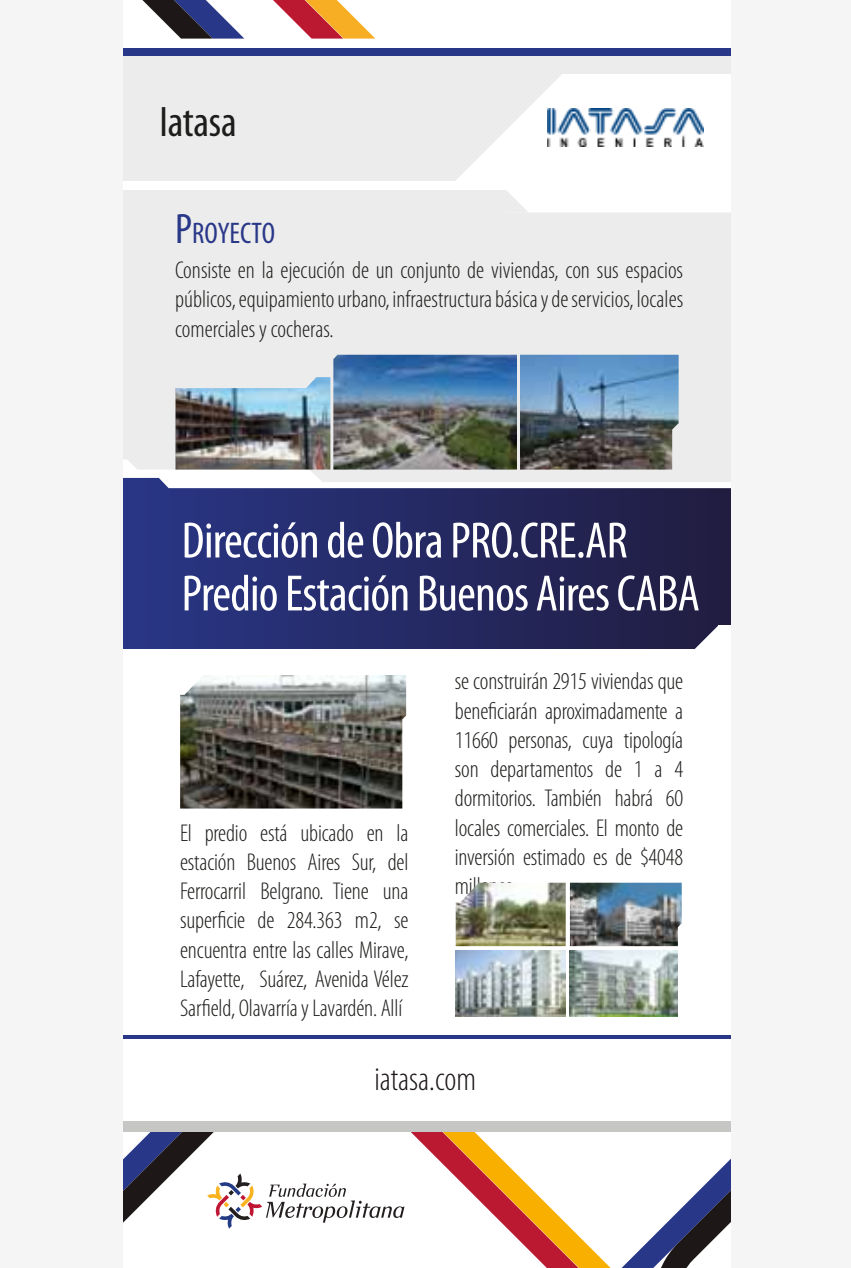
<style>
.page{position:relative;width:851px;height:1268px;background:#fff}
.page>*{position:absolute;margin:0;border:0;box-sizing:border-box;transform-origin:0 0}
.t1{font:condensed 51.5px/53px "Myriad Pro";letter-spacing:-.015em;color:#fff}
.t2{font:condensed 43px "Myriad Pro";letter-spacing:-.005em;color:#1d1d1b}
.t3{font:300 condensed 33.75px "Myriad Pro";color:#1d1718}
.t4{font:condensed 30px "Myriad Pro";color:#293788}
.t5{font:300 condensed 24.25px/29.2px "Myriad Pro";letter-spacing:-.005em;color:#1d1d1b;text-align:justify}
.s1{font-size:42.75px}
</style>
<div class="page">
<svg style="left:123px;top:482px;width:607px;height:167px;background:#2c3168"></svg>
<svg style="left:691px;top:625px;width:27px;height:24px"></svg>
<div style="left:718px;top:625px;width:28px;height:31px;background:#fff"></div>
<div style="left:115px;top:53px;width:623px;height:128px;background:#ececec"></div>
<div style="left:115px;top:48px;width:625px;height:7px;background:#293788"></div>
<div style="left:562px;top:74px;width:176px;height:111px;background:#fff"></div>
<svg style="left:273px;top:0;width:102px;height:39px"></svg>
<svg style="left:142px;top:0;width:102px;height:39px"></svg>
<svg style="left:456px;top:75px;width:106px;height:137px"></svg>
<div style="left:118px;top:190px;width:388px;height:22px;background:#ececec"></div>
<div style="left:123px;top:212px;width:607px;height:270px;background:#ececec"></div>
<hr style="left:115px;top:1035px;width:624px;height:4px;background:#293788">
<img style="left:520px;top:355px;width:158px;height:115px">
<img style="left:333px;top:355px;width:184px;height:115px">
<img style="left:175px;top:377px;width:155px;height:93px">
<img style="left:180px;top:675px;width:226px;height:133px">
<img style="left:455px;top:883px;width:110px;height:63px">
<img style="left:570px;top:883px;width:111px;height:63px">
<img style="left:455px;top:950px;width:110px;height:66px">
<img style="left:570px;top:950px;width:107px;height:66px">
<img style="left:547px;top:109px;width:156px;height:38px">
<svg style="left:411px;top:1132px;width:24px;height:24px"></svg>
<svg style="left:123px;top:1132px;width:281px;height:97px"></svg>
<svg style="left:435px;top:1132px;width:295px;height:136px"></svg>
<div style="left:118px;top:1122px;width:619px;height:10px;background:#c6c6c5"></div>
<div style="left:730px;top:0;width:120px;height:1268px;background:#f5f5f5"></div>
<div style="left:0;top:0;width:123px;height:1268px;background:#f5f5f5"></div>
<h2 class="t2" style="left:159px;top:99px;width:79px">Iatasa</h2>
<p class="t4" style="left:175px;top:217px;width:102px"><span class="s1">P</span>ROYECTO</p>
<p class="t5" style="left:175px;top:256px;width:509px">Consiste en la ejecución de un conjunto de viviendas, con sus espacios públicos, equipamiento urbano, infraestructura básica y de servicios, locales comerciales y cocheras.</p>
<h1 class="t1" style="left:181px;top:515px;width:520px">Dirección de Obra PRO.CRE.AR<br>Predio Estación Buenos Aires CABA</h1>
<p class="t5" style="left:180px;top:818px;width:230px">El predio está ubicado en la estación Buenos Aires Sur, del Ferrocarril Belgrano. Tiene una superficie de 284.363 m2, se encuentra entre las calles Mirave, Lafayette, Suárez, Avenida Vélez Sarfield, Olavarría y Lavardén. Allí</p>
<p class="t5" style="left:455px;top:667px;width:230px">se construirán 2915 viviendas que beneficiarán aproximadamente a 11660 personas, cuya tipología son departamentos de 1 a 4 dormitorios. También habrá 60 locales comerciales. El monto de inversión estimado es de $4048 millones.</p>
<h3 class="t3" style="left:374px;top:1061px;width:103px">iatasa.com</h3>
</div>
